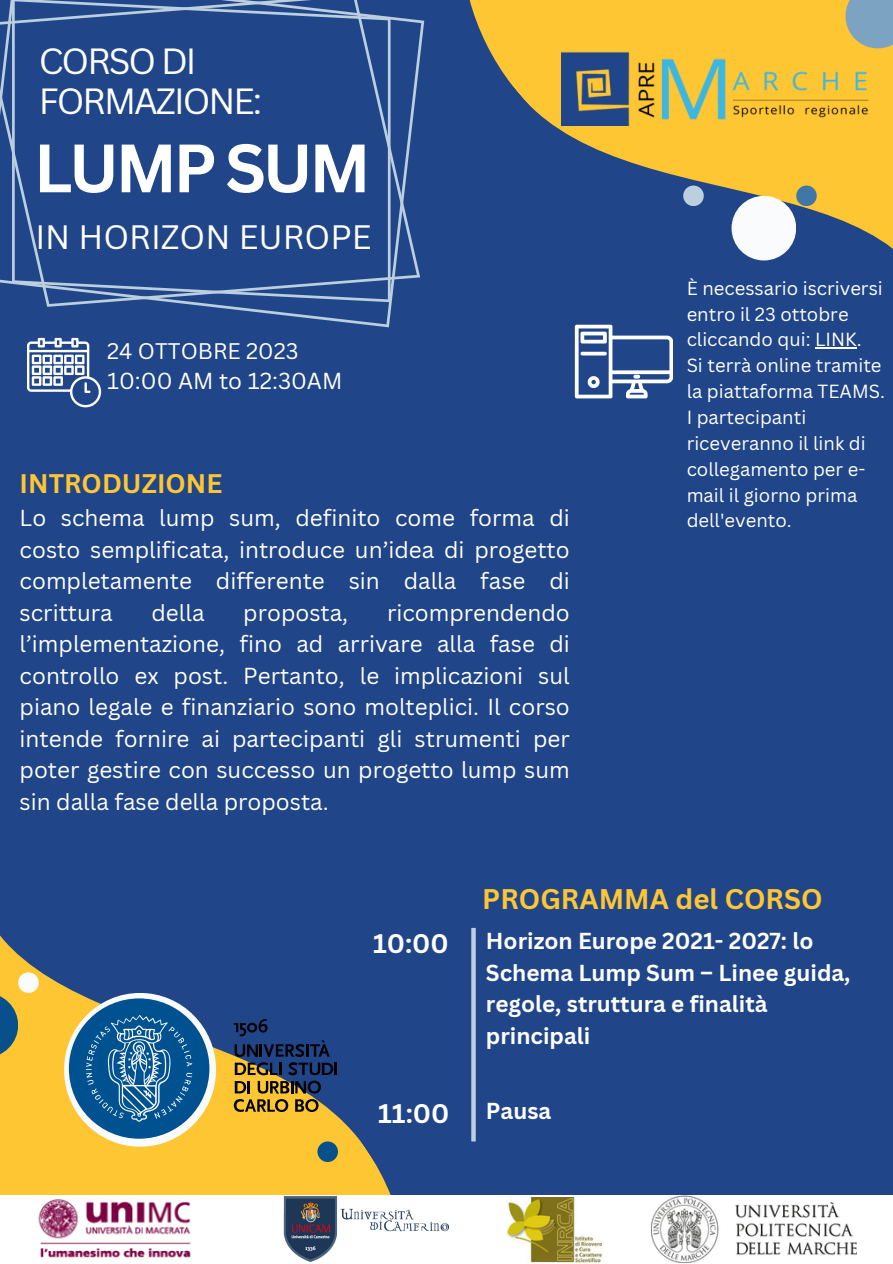
<style>
.page{position:relative;width:893px;height:1264px;background:#fff}
.page>*{position:absolute;margin:0;border:0;box-sizing:border-box;transform-origin:0 0}
.t1{font:700 66.75px "Canva Sans";letter-spacing:-.055em;color:#fff}
.t2{font:35.4px/40.5px "Canva Sans";letter-spacing:-.055em;color:#fff}
.t3{font:33px "Canva Sans";color:#fff}
.t4{font:700 27.6px "Canva Sans";color:#ffc634}
.t5{font:700 26.1px "Canva Sans";color:#ffc634}
.t6{font:700 26.1px "Canva Sans";color:#fff}
.t7{font:22.5px/31.5px "Canva Sans";color:#fff;text-align:justify}
.t8{font:700 22.5px/31.5px "Canva Sans";color:#fff}
.t9{font:21.9px "Canva Sans";color:#fff}
.t10{font:18.45px/25.8px "Canva Sans";color:#fff}
</style>
<div class="page">
<div style="left:0;top:0;width:892px;height:1262px;background:#204689"></div>
<svg style="left:0;top:927px;width:476px;height:268px"></svg>
<svg style="left:27px;top:349px;width:74px;height:58px"></svg>
<svg style="left:469px;top:0;width:423px;height:399px"></svg>
<img style="left:561px;top:48px;width:308px;height:78px">
<div style="left:731px;top:196px;width:65px;height:64px;background:#fafbfd;border-radius:50%"></div>
<svg style="left:0;top:992px;width:18px;height:65px"></svg>
<div style="left:796px;top:185px;width:20px;height:21px;background:#3f77a6;border-radius:50%"></div>
<div style="left:18px;top:972px;width:21px;height:20px;background:#fafbfd;border-radius:50%"></div>
<div style="left:683px;top:185px;width:20px;height:21px;background:#bbcfdf;border-radius:50%"></div>
<div style="left:845px;top:0;width:47px;height:48px;background:#7da3c3"></div>
<svg style="left:471px;top:927px;width:4px;height:214px"></svg>
<svg style="left:574px;top:325px;width:98px;height:73px"></svg>
<div style="left:317px;top:1141px;width:21px;height:20px;background:#07508c;border-radius:50%"></div>
<hr style="left:815px;top:347px;width:41px;height:1px;background:#fff">
<div style="left:0;top:1195px;width:892px;height:67px;background:#fff"></div>
<img style="left:651px;top:1195px;width:205px;height:67px">
<img style="left:38px;top:1199px;width:153px;height:59px">
<img style="left:283px;top:1196px;width:165px;height:66px">
<img style="left:506px;top:1197px;width:96px;height:65px">
<svg style="left:0;top:0;width:425px;height:349px"></svg>
<div style="left:202px;top:912px;width:19px;height:19px;background:#204689;border-radius:50%"></div>
<div style="left:64px;top:992px;width:152px;height:154px;background:#fafbfd;border-radius:50%"></div>
<svg style="left:234px;top:1019px;width:103px;height:74px"></svg>
<svg style="left:234px;top:1099px;width:54px;height:12px"></svg>
<svg style="left:295px;top:1099px;width:23px;height:12px"></svg>
<svg style="left:69px;top:998px;width:140px;height:140px;background:#477b9c"></svg>
<p class="t2" style="left:39px;top:40px;width:225px">CORSO DI<br>FORMAZIONE:</p>
<p class="t1" style="left:34px;top:121px;width:338px">LUMP SUM</p>
<p class="t3" style="left:35px;top:214px;width:338px">IN HORIZON EUROPE</p>
<p class="t9" style="left:107px;top:336px;width:193px">24 OTTOBRE 2023</p>
<p class="t7" style="left:107px;top:364px;width:237px">10:00 AM to 12:30AM</p>
<p class="t5" style="left:20px;top:464px;width:204px">INTRODUZIONE</p>
<p class="t7" style="left:20px;top:501px;width:551px">Lo schema lump sum, definito come forma di costo semplificata, introduce un’idea di progetto completamente differente sin dalla fase di scrittura</p>
<p class="t7" style="left:20px;top:596px;width:551px;text-indent:367px">ricomprendendo l’implementazione, fino ad arrivare alla fase di controllo ex post. Pertanto, le implicazioni sul piano legale e finanziario sono molteplici. Il corso intende fornire ai partecipanti gli strumenti per poter gestire con successo un progetto lump sum sin dalla fase della proposta.</p>
<p class="t7" style="left:151px;top:596px;width:55px">della</p>
<p class="t7" style="left:243px;top:596px;width:106px">proposta,</p>
<p class="t10" style="left:686px;top:274px;width:198px">È necessario iscriversi entro il 23 ottobre cliccando qui: LINK.</p>
<p class="t10" style="left:686px;top:352px;width:200px">Si terrà online tramite la piattaforma TEAMS.</p>
<p class="t10" style="left:686px;top:404px;width:180px">I partecipanti riceveranno il link di collegamento per e&shy;mail il giorno prima dell'evento.</p>
<p class="t6" style="left:373px;top:925px;width:77px">10:00</p>
<p class="t4" style="left:482px;top:879px;width:342px">PROGRAMMA del CORSO</p>
<p class="t8" style="left:486px;top:924px;width:366px">Horizon Europe 2021- 2027: lo<br>Schema Lump Sum – Linee guida, regole, struttura e finalità principali</p>
<p class="t6" style="left:378px;top:1095px;width:73px">11:00</p>
<p class="t8" style="left:486px;top:1094px;width:67px">Pausa</p>
</div>
